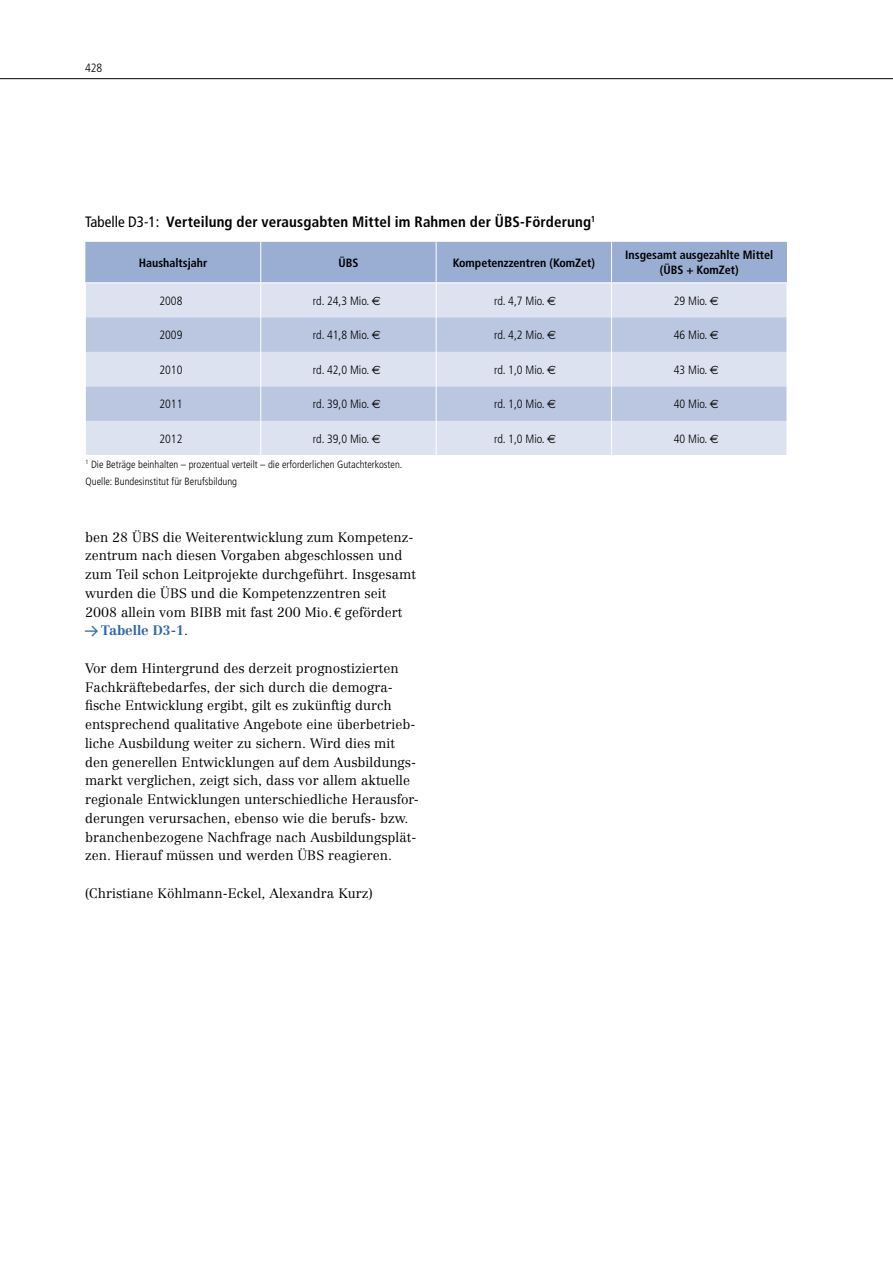
<style>
.page{position:relative;width:893px;height:1263px;background:#fff}
.page>*{position:absolute;margin:0;border:0;box-sizing:border-box;transform-origin:0 0}
.t1{font:700 condensed 15px "Frutiger";letter-spacing:.01em;color:#000}
.t2{font:300 13.5px/18.8px "Centennial";color:#000}
.t3{font:300 condensed 12px "Frutiger";color:#000}
.t4{font:700 condensed 12px/15px "Frutiger";color:#000;text-align:center}
.t5{font:300 condensed 10.5px/17.7px "Frutiger";color:#000}
.s1{font-weight:400}
.s2{font-family:"Euro Sans";font-weight:400;font-stretch:normal}
.s3{font-family:"Euro Serif";font-weight:400}
.s4{font-family:"The Sans Semi Bold Expert";font-weight:400;color:#2e68a6}
.s5{font-weight:700;color:#2e68a6}
</style>
<div class="page">
<hr style="left:0;top:78px;width:893px;height:1px;background:#000">
<div style="left:85px;top:242px;width:702px;height:41px;background:#99aed2"></div>
<div style="left:86px;top:284px;width:701px;height:171px;background:#dce2f0"></div>
<svg style="left:86px;top:317px;width:701px;height:104px;background:#c6d0e6"></svg>
<hr style="left:260px;top:283px;width:1px;height:34px;background:#fff">
<hr style="left:436px;top:283px;width:1px;height:34px;background:#fff">
<hr style="left:611px;top:283px;width:1px;height:34px;background:#fff">
<hr style="left:260px;top:317px;width:1px;height:35px;background:#fff">
<hr style="left:436px;top:317px;width:1px;height:35px;background:#fff">
<hr style="left:611px;top:317px;width:1px;height:35px;background:#fff">
<hr style="left:260px;top:352px;width:1px;height:34px;background:#fff">
<hr style="left:436px;top:352px;width:1px;height:34px;background:#fff">
<hr style="left:611px;top:352px;width:1px;height:34px;background:#fff">
<hr style="left:260px;top:386px;width:1px;height:35px;background:#fff">
<hr style="left:436px;top:386px;width:1px;height:35px;background:#fff">
<hr style="left:611px;top:386px;width:1px;height:35px;background:#fff">
<hr style="left:260px;top:421px;width:1px;height:34px;background:#fff">
<hr style="left:436px;top:421px;width:1px;height:34px;background:#fff">
<hr style="left:611px;top:421px;width:1px;height:34px;background:#fff">
<hr style="left:260px;top:242px;width:1px;height:41px;background:#fff">
<hr style="left:611px;top:242px;width:1px;height:41px;background:#fff">
<hr style="left:436px;top:242px;width:1px;height:41px;background:#fff">
<p class="t3" style="left:85px;top:61px;width:19px">428</p>
<p class="t1" style="left:85px;top:213px;width:512px"><span class="s1">Tabelle D3-1:</span> Verteilung der verausgabten Mittel im Rahmen der ÜBS-Förderung<sup>1</sup></p>
<p class="t4" style="left:139px;top:255px;width:70px">Haushaltsjahr</p>
<p class="t4" style="left:338px;top:255px;width:22px">ÜBS</p>
<p class="t4" style="left:453px;top:255px;width:144px">Kompetenzzentren (KomZet)</p>
<p class="t4" style="left:625px;top:248px;width:150px">Insgesamt ausgezahlte Mittel (ÜBS + KomZet)</p>
<p class="t3" style="left:159px;top:294px;width:25px">2008</p>
<p class="t3" style="left:313px;top:294px;width:70px">rd. 24,3 Mio. <span class="s2">E</span></p>
<p class="t3" style="left:494px;top:294px;width:64px">rd. 4,7 Mio. <span class="s2">E</span></p>
<p class="t3" style="left:674px;top:294px;width:47px">29 Mio. <span class="s2">E</span></p>
<p class="t3" style="left:159px;top:328px;width:25px">2009</p>
<p class="t3" style="left:313px;top:328px;width:70px">rd. 41,8 Mio. <span class="s2">E</span></p>
<p class="t3" style="left:494px;top:328px;width:64px">rd. 4,2 Mio. <span class="s2">E</span></p>
<p class="t3" style="left:674px;top:328px;width:47px">46 Mio. <span class="s2">E</span></p>
<p class="t3" style="left:159px;top:363px;width:25px">2010</p>
<p class="t3" style="left:313px;top:363px;width:70px">rd. 42,0 Mio. <span class="s2">E</span></p>
<p class="t3" style="left:494px;top:363px;width:64px">rd. 1,0 Mio. <span class="s2">E</span></p>
<p class="t3" style="left:674px;top:363px;width:47px">43 Mio. <span class="s2">E</span></p>
<p class="t3" style="left:159px;top:397px;width:25px">2011</p>
<p class="t3" style="left:313px;top:397px;width:70px">rd. 39,0 Mio. <span class="s2">E</span></p>
<p class="t3" style="left:494px;top:397px;width:64px">rd. 1,0 Mio. <span class="s2">E</span></p>
<p class="t3" style="left:674px;top:397px;width:47px">40 Mio. <span class="s2">E</span></p>
<p class="t3" style="left:159px;top:432px;width:25px">2012</p>
<p class="t3" style="left:313px;top:432px;width:70px">rd. 39,0 Mio. <span class="s2">E</span></p>
<p class="t3" style="left:494px;top:432px;width:64px">rd. 1,0 Mio. <span class="s2">E</span></p>
<p class="t3" style="left:674px;top:432px;width:47px">40 Mio. <span class="s2">E</span></p>
<p class="t5" style="left:86px;top:455px;width:318px"><sup>1</sup> Die Beträge beinhalten – prozentual verteilt – die erforderlichen Gutachterkosten.<br>Quelle: Bundesinstitut für Berufsbildung</p>
<p class="t2" style="left:85px;top:527px;width:332px">ben 28 ÜBS die Weiterentwicklung zum Kompetenz&shy;zentrum nach diesen Vorgaben abgeschlossen und zum Teil schon Leitprojekte durchgeführt. Insgesamt wurden die ÜBS und die Kompetenzzentren seit 2008 allein vom BIBB mit fast 200 Mio.<span class="s3">E</span> gefördert <span class="s4">Y</span> <span class="s5">Tabelle D3-1</span>.</p>
<p class="t2" style="left:85px;top:659px;width:335px">Vor dem Hintergrund des derzeit prognostizierten Fachkräftebedarfes, der sich durch die demogra&shy;fische Entwicklung ergibt, gilt es zukünftig durch entsprechend qualitative Angebote eine überbetrieb&shy;liche Ausbildung weiter zu sichern. Wird dies mit den generellen Entwicklungen auf dem Ausbildungs&shy;markt verglichen, zeigt sich, dass vor allem aktuelle regionale Entwicklungen unterschiedliche Herausfor&shy;derungen verursachen, ebenso wie die berufs- bzw. branchenbezogene Nachfrage nach Ausbildungsplät&shy;zen. Hierauf müssen und werden ÜBS reagieren.</p>
<p class="t2" style="left:85px;top:884px;width:289px">(Christiane Köhlmann-Eckel, Alexandra Kurz)</p>
</div>
